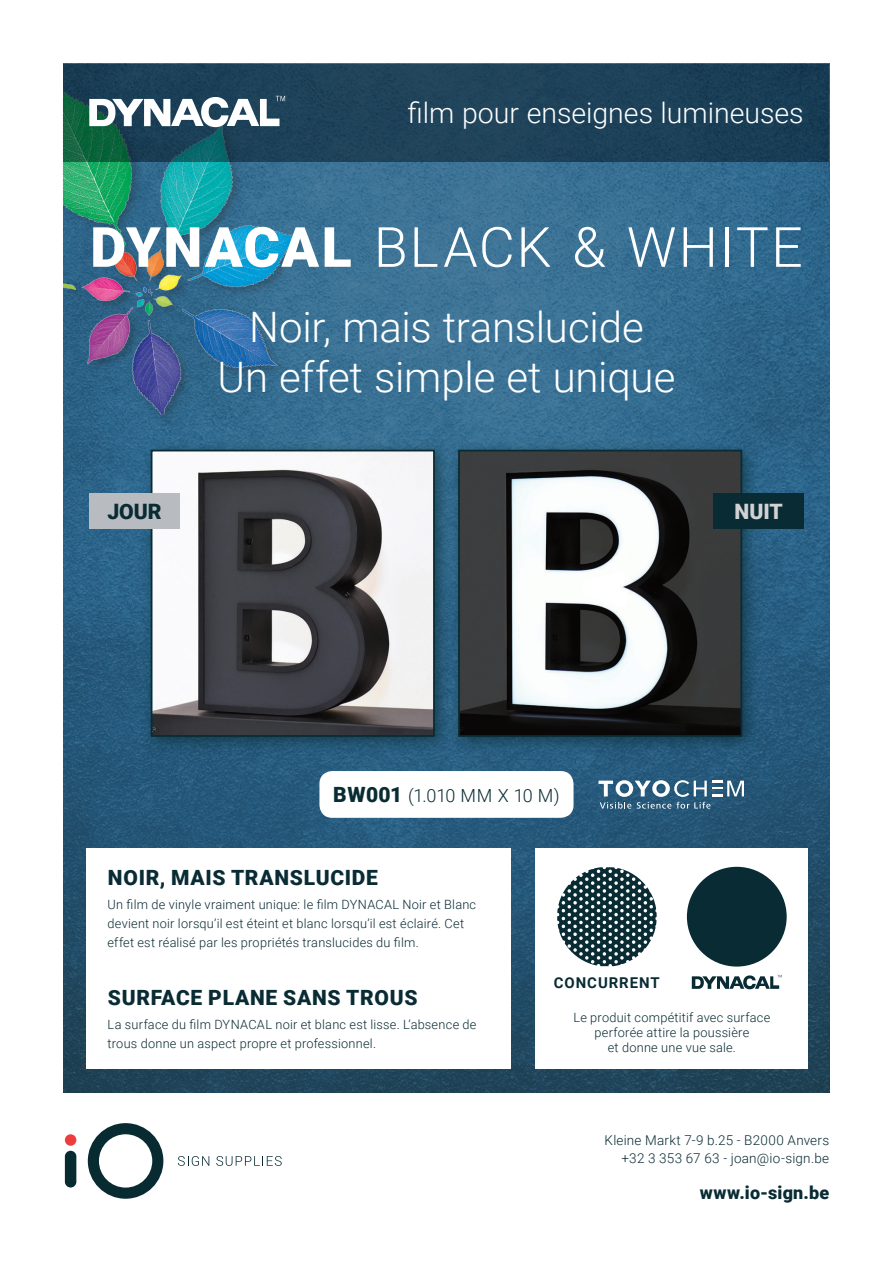
<style>
.page{position:relative;width:893px;height:1263px;background:#fff}
.page>*{position:absolute;margin:0;border:0;box-sizing:border-box;transform-origin:0 0}
.t1{font:300 55.5px "Roboto";letter-spacing:.03em;color:#fff}
.t2{font:300 42px/50.4px "Roboto";letter-spacing:-.005em;color:#fff;text-align:center}
.t3{font:300 28.5px "Roboto";color:#fff}
.t4{font:900 21.15px "Roboto";color:#092b33}
.t5{font:900 21.15px "Roboto";color:#d1d2d4}
.t6{font:900 21px "Roboto";letter-spacing:.035em;color:#092b33}
.t7{font:300 18px "Roboto";letter-spacing:-.03em;color:#092b33}
.t8{font:900 18px "Roboto";letter-spacing:.01em;color:#092b33}
.t9{font:700 15px "Roboto";letter-spacing:.06em;color:#092b33}
.t10{font:300 13.5px/18px "Roboto";letter-spacing:.015em;color:#092b33;text-align:right}
.t11{font:300 12.75px/19.2px "Roboto";letter-spacing:.02em;color:#092b33}
.s1{font-weight:900}
.s2{font-weight:900;font-size:21px}
</style>
<div class="page">
<img style="left:64px;top:162px;width:765px;height:931px">
<div style="left:60px;top:89px;width:251px;height:338px;background:#231f20;opacity:.3"></div>
<img style="left:64px;top:162px;width:264px;height:253px">
<svg style="left:64px;top:64px;width:765px;height:98px;background:#1b4257"></svg>
<svg style="left:89px;top:96px;width:196px;height:31px"></svg>
<svg style="left:178px;top:1156px;width:31px;height:10px"></svg>
<svg style="left:216px;top:1156px;width:66px;height:10px"></svg>
<svg style="left:88px;top:1123px;width:75px;height:76px"></svg>
<div style="left:65px;top:1151px;width:11px;height:36px;background:#082b32;border-radius:6px"></div>
<div style="left:65px;top:1134px;width:11px;height:12px;background:#ee3d3c;border-radius:50%"></div>
<div style="left:319px;top:771px;width:254px;height:47px;background:#fff;border-radius:13px"></div>
<svg style="left:598px;top:780px;width:146px;height:29px"></svg>
<div style="left:141px;top:440px;width:620px;height:315px;background:#092b33;opacity:.65"></div>
<img style="left:154px;top:453px;width:278px;height:281px">
<div style="left:151px;top:450px;width:284px;height:287px;border:2px solid #092b33"></div>
<img style="left:461px;top:453px;width:278px;height:281px">
<div style="left:458px;top:450px;width:284px;height:287px;border:2px solid #092b33"></div>
<div style="left:89px;top:493px;width:91px;height:36px;background:#b8bbc0"></div>
<div style="left:713px;top:493px;width:91px;height:36px;background:#092b33"></div>
<div style="left:86px;top:848px;width:425px;height:221px;background:#fff"></div>
<div style="left:536px;top:848px;width:272px;height:221px;background:#fff"></div>
<img style="left:557px;top:867px;width:100px;height:99px">
<div style="left:687px;top:867px;width:100px;height:99px;background:#092b33;border-radius:50%"></div>
<svg style="left:692px;top:975px;width:90px;height:14px"></svg>
<h3 class="t3" style="left:408px;top:93px;width:398px">film pour enseignes lumineuses</h3>
<h1 class="t1" style="left:90px;top:208px;width:714px"><span class="s1">DYNACAL</span> BLACK &amp; WHITE</h1>
<h2 class="t2" style="left:218px;top:300px;width:459px">Noir, mais translucide<br>Un effet simple et unique</h2>
<h3 class="t4" style="left:107px;top:496px;width:56px">JOUR</h3>
<h3 class="t5" style="left:734px;top:496px;width:50px">NUIT</h3>
<h3 class="t7" style="left:333px;top:783px;width:228px"><span class="s2">BW001</span> (1.010 MM X 10 M)</h3>
<h3 class="t6" style="left:108px;top:863px;width:272px">NOIR, MAIS TRANSLUCIDE</h3>
<p class="t11" style="left:108px;top:894px;width:370px">Un film de vinyle vraiment unique: le film DYNACAL Noir et Blanc devient noir lorsqu’il est éteint et blanc lorsqu’il est éclairé. Cet effet est réalisé par les propriétés translucides du film.</p>
<p class="t9" style="left:554px;top:972px;width:107px">CONCURRENT</p>
<h3 class="t6" style="left:108px;top:983px;width:311px">SURFACE PLANE SANS TROUS</h3>
<p class="t11" style="left:108px;top:1014px;width:370px">La surface du film DYNACAL noir et blanc est lisse. L’absence de trous donne un aspect propre et professionnel.</p>
<p class="t11" style="left:573px;top:1009px;width:198px;line-height:15.3px;text-align:center">Le produit compétitif avec surface perforée attire la poussière<br>et donne une vue sale.</p>
<p class="t10" style="left:604px;top:1131px;width:226px">Kleine Markt 7-9 b.25 - B2000 Anvers +32 3 353 67 63 - joan@io-sign.be</p>
<h3 class="t8" style="left:700px;top:1180px;width:131px">www.io-sign.be</h3>
</div>
